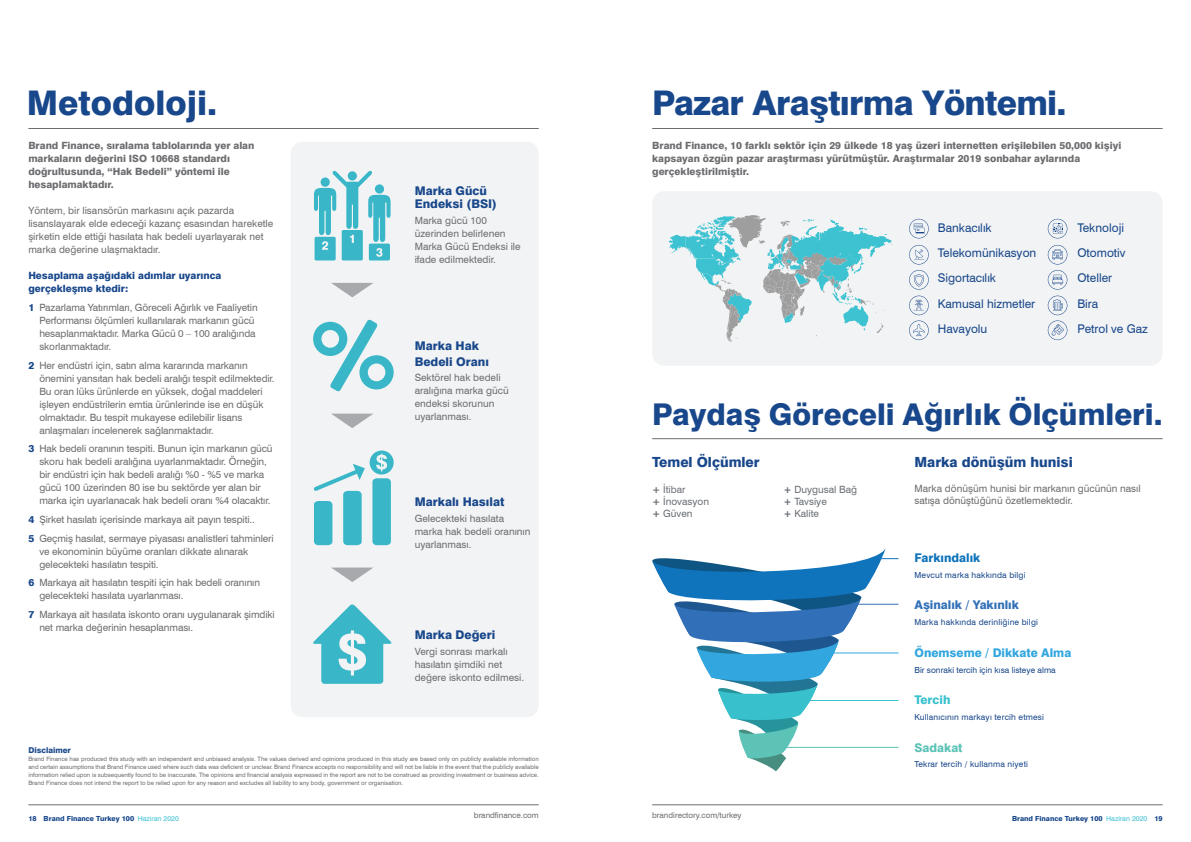
<style>
.page{position:relative;width:1191px;height:842px;background:#fff}
.page>*{position:absolute;margin:0;border:0;box-sizing:border-box;transform-origin:0 0}
.t1{font:800 34px "Swiss 721 BT";letter-spacing:-.02em;color:#18478b}
.t2{font:800 34px "Swiss 721 BT";color:#18478b}
.t3{font:800 30px "Swiss 721 BT";color:#18478b}
.t4{font:800 14px "Swiss 721 BT";color:#18478b}
.t5{font:12px/25.1px "Swiss 721 BT";color:#18478b}
.t6{font:800 12px/13px "Swiss 721 BT";color:#18478b}
.t7{font:800 12px "Swiss 721 BT";color:#32a6de}
.t8{font:800 12px "Swiss 721 BT";color:#3170b8}
.t9{font:800 12px "Swiss 721 BT";color:#1074bc}
.t10{font:800 12px "Swiss 721 BT";color:#5cc3b6}
.t11{font:800 12px "Swiss 721 BT";color:#38c1cc}
.t12{font:10px/13px "Swiss 721 BT";letter-spacing:-.01em;color:#6c6d70}
.t13{font:800 10px/13px "Swiss 721 BT";color:#6c6d70}
.t14{font:800 10px/13px "Swiss 721 BT";color:#18478b}
.t15{font:10px "Swiss 721 BT";color:#6b7076}
.t16{font:8.4px "Swiss 721 BT";letter-spacing:.02em;color:#18478b}
.t17{font:8.4px "Swiss 721 BT";color:#18478b}
.t18{font:8px "Swiss 721 BT";color:#6c6d70}
.t19{font:800 8px "Swiss 721 BT";color:#18478b}
.t20{font:800 7px "Swiss 721 BT";color:#18478b}
.t21{font:6px/8px "Swiss 721 BT";color:#6c6d70;text-align:justify}
.s1{font-weight:800;color:#18478b}
.s2{font-weight:800}
.s3{font-weight:400;color:#3dc1d2}
</style>
<div class="page">
<hr style="left:652px;top:804px;width:510px;height:1px;background:#6c6d70">
<hr style="left:652px;top:128px;width:510px;height:1px;background:#6c6d70">
<hr style="left:28px;top:804px;width:511px;height:1px;background:#6c6d70">
<hr style="left:28px;top:128px;width:511px;height:1px;background:#6c6d70">
<hr style="left:652px;top:438px;width:510px;height:1px;background:#6c6d70">
<svg style="left:652px;top:548px;width:246px;height:223px"></svg>
<hr style="left:854px;top:604px;width:44px;height:1px;background:#3170b8">
<hr style="left:834px;top:652px;width:64px;height:1px;background:#32a6de">
<hr style="left:810px;top:700px;width:88px;height:1px;background:#38c1cc">
<hr style="left:783px;top:747px;width:115px;height:1px;background:#5cc3b6">
<div style="left:652px;top:191px;width:510px;height:175px;background:#f2f3f4;border-radius:12px"></div>
<svg style="left:668px;top:215px;width:224px;height:127px"></svg>
<svg style="left:909px;top:219px;width:19px;height:19px"></svg>
<svg style="left:1047px;top:219px;width:20px;height:19px"></svg>
<svg style="left:909px;top:245px;width:19px;height:45px"></svg>
<svg style="left:1047px;top:245px;width:20px;height:45px"></svg>
<svg style="left:909px;top:296px;width:19px;height:44px"></svg>
<svg style="left:1047px;top:296px;width:20px;height:44px"></svg>
<div style="left:291px;top:142px;width:248px;height:575px;background:#f2f3f4;border-radius:12px"></div>
<svg style="left:314px;top:170px;width:76px;height:90px"></svg>
<svg style="left:313px;top:450px;width:81px;height:95px"></svg>
<svg style="left:313px;top:604px;width:79px;height:80px"></svg>
<svg style="left:313px;top:319px;width:81px;height:73px"></svg>
<svg style="left:331px;top:283px;width:42px;height:14px"></svg>
<svg style="left:332px;top:414px;width:41px;height:14px"></svg>
<svg style="left:331px;top:567px;width:42px;height:15px"></svg>
<p class="t2" style="left:27px;top:82px;width:192px">Metodoloji.</p>
<p class="t13" style="left:28px;top:139px;width:227px">Brand Finance, sıralama tablolarında yer alan markaların değerini ISO 10668 standardı doğrultusunda, “Hak Bedeli” yöntemi ile hesaplamaktadır.</p>
<p class="t12" style="left:28px;top:204px;width:246px">Yöntem, bir lisansörün markasını açık pazarda lisanslayarak elde edeceği kazanç esasından hareketle şirketin elde ettiği hasılata hak bedeli uyarlayarak net marka değerine ulaşmaktadır.</p>
<p class="t14" style="left:28px;top:269px;width:195px">Hesaplama aşağıdaki adımlar uyarınca gerçekleşme ktedir:</p>
<p class="t12" style="left:39px;top:301px;width:220px;text-indent:-11px"><span class="s1">1</span> Pazarlama Yatırımları, Göreceli Ağırlık ve Faaliyetin Performansı ölçümleri kullanılarak markanın gücü hesaplanmaktadır. Marka Gücü 0 – 100 aralığında skorlanmaktadır.</p>
<p class="t12" style="left:39px;top:359px;width:237px;text-indent:-11px"><span class="s1">2</span> Her endüstri için, satın alma kararında markanın önemini yansıtan hak bedeli aralığı tespit edilmektedir.<br>Bu oran lüks ürünlerde en yüksek, doğal maddeleri işleyen endüstrilerin emtia ürünlerinde ise en düşük olmaktadır. Bu tespit mukayese edilebilir lisans anlaşmaları incelenerek sağlanmaktadır.</p>
<p class="t12" style="left:39px;top:442px;width:235px;text-indent:-11px"><span class="s1">3</span> Hak bedeli oranının tespiti. Bunun için markanın gücü skoru hak bedeli aralığına uyarlanmaktadır. Örneğin, bir endüstri için hak bedeli aralığı %0 - %5 ve marka gücü 100 üzerinden 80 ise bu sektörde yer alan bir marka için uyarlanacak hak bedeli oranı %4 olacaktır.</p>
<p class="t12" style="left:28px;top:513px;width:228px"><span class="s1">4</span> Şirket hasılatı içerisinde markaya ait payın tespiti..</p>
<p class="t12" style="left:39px;top:532px;width:236px;text-indent:-11px"><span class="s1">5</span> Geçmiş hasılat, sermaye piyasası analistleri tahminleri ve ekonominin büyüme oranları dikkate alınarak gelecekteki hasılatın tespiti.</p>
<p class="t12" style="left:39px;top:576px;width:222px;text-indent:-11px"><span class="s1">6</span> Markaya ait hasılatın tespiti için hak bedeli oranının gelecekteki hasılata uyarlanması.</p>
<p class="t12" style="left:39px;top:608px;width:237px;text-indent:-11px"><span class="s1">7</span> Markaya ait hasılata iskonto oranı uygulanarak şimdiki net marka değerinin hesaplanması.</p>
<p class="t6" style="left:415px;top:184px;width:84px">Marka Gücü<br>Endeksi (BSI)</p>
<p class="t12" style="left:415px;top:213px;width:107px">Marka gücü 100 üzerinden belirlenen<br>Marka Gücü Endeksi ile ifade edilmektedir.</p>
<p class="t6" style="left:415px;top:339px;width:66px">Marka Hak</p>
<p class="t6" style="left:415px;top:355px;width:76px">Bedeli Oranı</p>
<p class="t12" style="left:415px;top:371px;width:95px">Sektörel hak bedeli aralığına marka gücü endeksi skorunun uyarlanması.</p>
<p class="t6" style="left:415px;top:495px;width:91px">Markalı Hasılat</p>
<p class="t12" style="left:415px;top:511px;width:117px">Gelecekteki hasılata marka hak bedeli oranının uyarlanması.</p>
<p class="t6" style="left:415px;top:628px;width:82px">Marka Değeri</p>
<p class="t12" style="left:415px;top:644px;width:111px">Vergi sonrası markalı hasılatın şimdiki net değere iskonto edilmesi.</p>
<p class="t19" style="left:28px;top:745px;width:44px">Disclaimer</p>
<p class="t21" style="left:28px;top:755px;width:512px">Brand Finance has produced this study with an independent and unbiased analysis. The values derived and opinions produced in this study are based only on publicly available information and certain assumptions that Brand Finance used where such data was deficient or unclear. Brand Finance accepts no responsibility and will not be liable in the event that the publicly available information relied upon is subsequently found to be inaccurate. The opinions and financial analysis expressed in the report are not to be construed as providing investment or business advice.<br>Brand Finance does not intend the report to be relied upon for any reason and excludes all liability to any body, government or organisation.</p>
<p class="t1" style="left:652px;top:82px;width:416px">Pazar Araştırma Yöntemi.</p>
<p class="t13" style="left:652px;top:139px;width:470px">Brand Finance, 10 farklı sektör için 29 ülkede 18 yaş üzeri internetten erişilebilen 50,000 kişiyi kapsayan özgün pazar araştırması yürütmüştür. Araştırmalar 2019 sonbahar aylarında gerçekleştirilmiştir.</p>
<p class="t5" style="left:937px;top:215px;width:100px">Bankacılık<br>Telekomünikasyon<br>Sigortacılık<br>Kamusal hizmetler<br>Havayolu</p>
<p class="t5" style="left:1077px;top:215px;width:72px">Teknoloji<br>Otomotiv<br>Oteller<br>Bira<br>Petrol ve Gaz</p>
<p class="t3" style="left:652px;top:397px;width:512px">Paydaş Göreceli Ağırlık Ölçümleri.</p>
<p class="t4" style="left:914px;top:453px;width:160px">Marka dönüşüm hunisi</p>
<p class="t12" style="left:914px;top:482px;width:228px;line-height:12.1px">Marka dönüşüm hunisi bir markanın gücünün nasıl satışa dönüştüğünü özetlemektedir.</p>
<p class="t4" style="left:652px;top:453px;width:109px">Temel Ölçümler</p>
<p class="t15" style="left:652px;top:483px;width:35px"><span class="s2">+</span> İtibar</p>
<p class="t15" style="left:652px;top:495px;width:58px"><span class="s2">+</span> İnovasyon</p>
<p class="t15" style="left:652px;top:507px;width:42px"><span class="s2">+</span> Güven</p>
<p class="t15" style="left:783px;top:483px;width:75px"><span class="s2">+</span> Duygusal Bağ</p>
<p class="t15" style="left:783px;top:495px;width:45px"><span class="s2">+</span> Tavsiye</p>
<p class="t15" style="left:783px;top:507px;width:37px"><span class="s2">+</span> Kalite</p>
<p class="t9" style="left:914px;top:550px;width:67px">Farkındalık</p>
<p class="t16" style="left:914px;top:569px;width:113px">Mevcut marka hakkında bilgi</p>
<p class="t8" style="left:914px;top:598px;width:106px">Aşinalık / Yakınlık</p>
<p class="t16" style="left:914px;top:617px;width:125px">Marka hakkında derinliğine bilgi</p>
<p class="t7" style="left:914px;top:645px;width:158px">Önemseme / Dikkate Alma</p>
<p class="t17" style="left:914px;top:664px;width:143px">Bir sonraki tercih için kısa listeye alma</p>
<p class="t11" style="left:914px;top:692px;width:37px">Tercih</p>
<p class="t16" style="left:914px;top:712px;width:131px">Kullanıcının markayı tercih etmesi</p>
<p class="t10" style="left:914px;top:740px;width:50px">Sadakat</p>
<p class="t16" style="left:914px;top:759px;width:115px">Tekrar tercih / kullanma niyeti</p>
<p class="t18" style="left:474px;top:810px;width:66px">brandfinance.com</p>
<p class="t18" style="left:652px;top:810px;width:91px">brandirectory.com/turkey</p>
<p class="t20" style="left:28px;top:814px;width:152px">18 Brand Finance Turkey 100 <span class="s3">Haziran 2020</span></p>
<p class="t20" style="left:1012px;top:814px;width:152px">Brand Finance Turkey 100 <span class="s3">Haziran 2020</span> 19</p>
</div>
